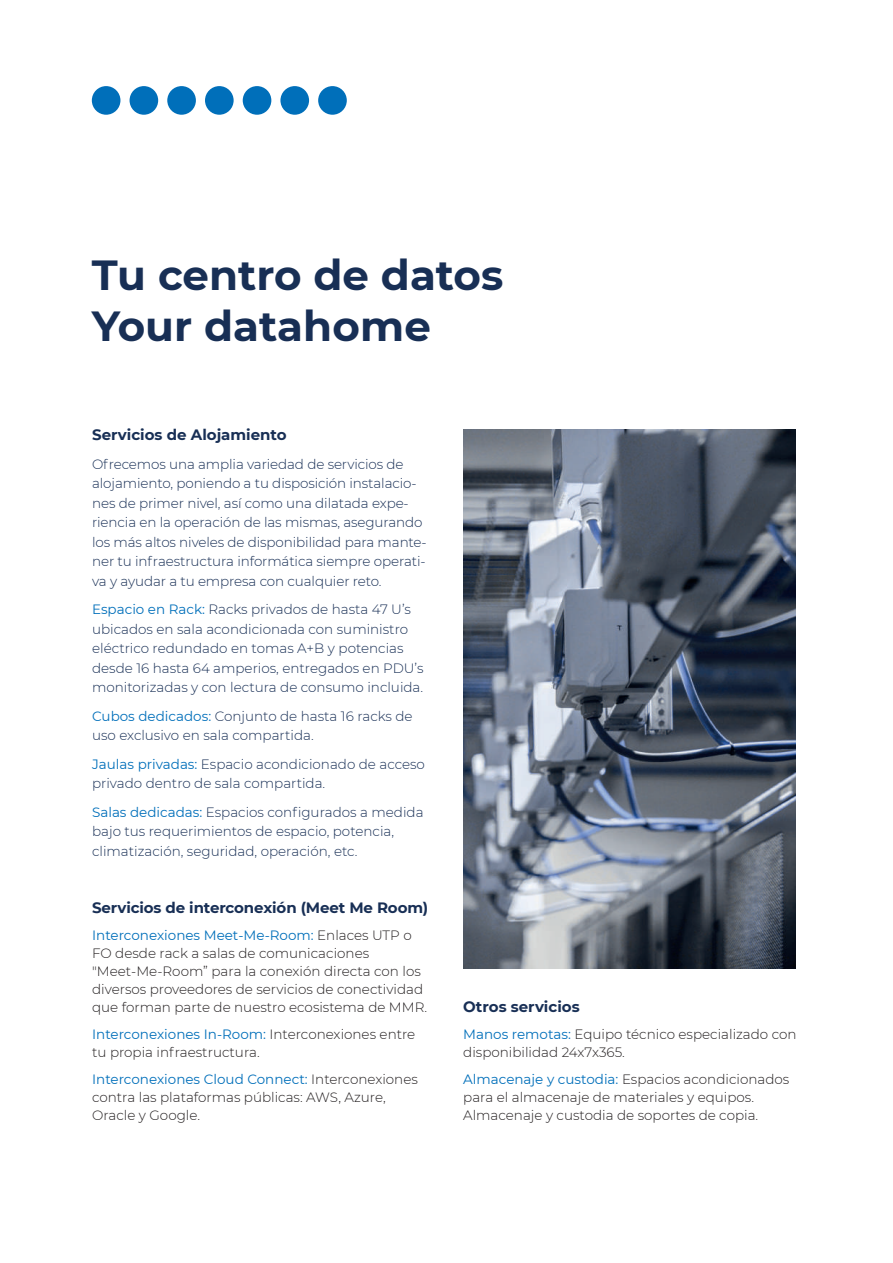
<style>
.page{position:relative;width:893px;height:1263px;background:#fff}
.page>*{position:absolute;margin:0;border:0;box-sizing:border-box;transform-origin:0 0}
.t1{font:700 42px/50.4px "Montserrat";color:#182f55}
.t2{font:700 15px "Montserrat";color:#182f55}
.t3{font:300 13.5px/19.5px "Montserrat";letter-spacing:-.005em;color:#182f55}
.t4{font:300 13.5px/18px "Montserrat";color:#231f20}
.s1{font-weight:400;color:#006fba}
</style>
<div class="page">
<div style="left:92px;top:86px;width:28px;height:29px;background:#006fba;border-radius:50%"></div>
<div style="left:130px;top:86px;width:28px;height:29px;background:#006fba;border-radius:50%"></div>
<div style="left:167px;top:86px;width:29px;height:29px;background:#006fba;border-radius:50%"></div>
<div style="left:205px;top:86px;width:29px;height:29px;background:#006fba;border-radius:50%"></div>
<div style="left:243px;top:86px;width:28px;height:29px;background:#006fba;border-radius:50%"></div>
<div style="left:280px;top:86px;width:29px;height:29px;background:#006fba;border-radius:50%"></div>
<div style="left:318px;top:86px;width:29px;height:29px;background:#006fba;border-radius:50%"></div>
<svg style="left:463px;top:429px;width:332px;height:539px;background:#626b7a"></svg>
<h1 class="t1" style="left:92px;top:248px;width:413px">Tu centro de datos<br>Your datahome</h1>
<p class="t2" style="left:92px;top:424px;width:196px">Servicios de Alojamiento</p>
<p class="t3" style="left:92px;top:454px;width:336px">Ofrecemos una amplia variedad de servicios de alojamiento, poniendo a tu disposición instalacio&shy;nes de primer nivel, así como una dilatada expe&shy;riencia en la operación de las mismas, asegurando los más altos niveles de disponibilidad para mante&shy;ner tu infraestructura informática siempre operati&shy;va y ayudar a tu empresa con cualquier reto.</p>
<p class="t3" style="left:92px;top:599px;width:333px"><span class="s1">Espacio en Rack:</span> Racks privados de hasta 47 U’s ubicados en sala acondicionada con suministro eléctrico redundado en tomas A+B y potencias desde 16 hasta 64 amperios, entregados en PDU’s monitorizadas y con lectura de consumo incluida.</p>
<p class="t3" style="left:92px;top:706px;width:322px"><span class="s1">Cubos dedicados:</span> Conjunto de hasta 16 racks de uso exclusivo en sala compartida.</p>
<p class="t3" style="left:92px;top:754px;width:334px"><span class="s1">Jaulas privadas:</span> Espacio acondicionado de acceso privado dentro de sala compartida.</p>
<p class="t3" style="left:92px;top:802px;width:333px"><span class="s1">Salas dedicadas:</span> Espacios configurados a medida bajo tus requerimientos de espacio, potencia, climatización, seguridad, operación, etc.</p>
<p class="t2" style="left:92px;top:896px;width:338px">Servicios de interconexión (Meet Me Room)</p>
<p class="t4" style="left:92px;top:925px;width:337px"><span class="s1">Interconexiones Meet-Me-Room:</span> Enlaces UTP o FO desde rack a salas de comunicaciones "Meet-Me-Room” para la conexión directa con los diversos proveedores de servicios de conectividad que forman parte de nuestro ecosistema de MMR.</p>
<p class="t4" style="left:92px;top:1024px;width:325px"><span class="s1">Interconexiones In-Room:</span> Interconexiones entre tu propia infraestructura.</p>
<p class="t4" style="left:92px;top:1069px;width:327px"><span class="s1">Interconexiones Cloud Connect:</span> Interconexiones contra las plataformas públicas: AWS, Azure,<br>Oracle y Google.</p>
<p class="t2" style="left:463px;top:996px;width:118px">Otros servicios</p>
<p class="t4" style="left:463px;top:1025px;width:335px"><span class="s1">Manos remotas:</span> Equipo técnico especializado con disponibilidad 24x7x365.</p>
<p class="t4" style="left:463px;top:1070px;width:328px"><span class="s1">Almacenaje y custodia:</span> Espacios acondicionados para el almacenaje de materiales y equipos.<br>Almacenaje y custodia de soportes de copia.</p>
</div>
